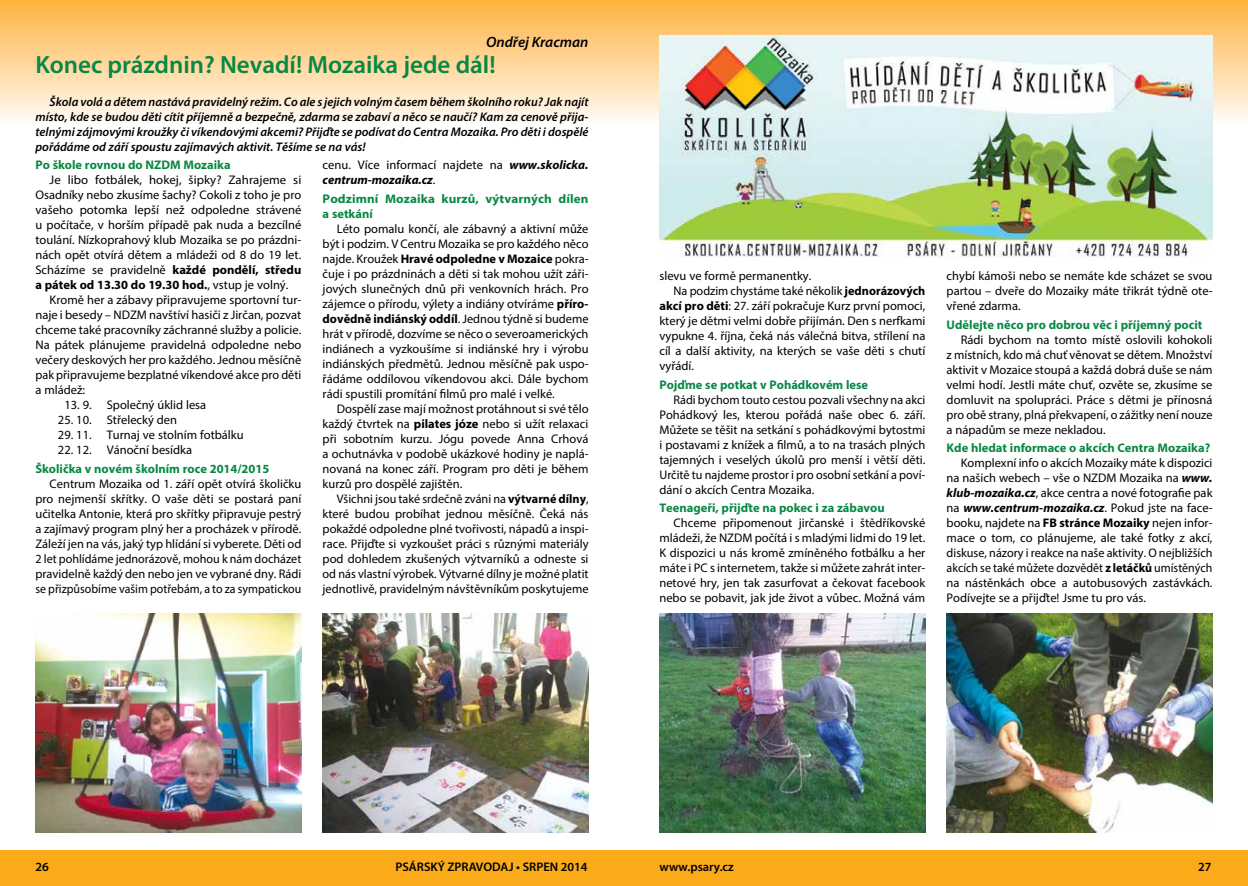
<style>
.page{position:relative;width:1248px;height:886px;background:#fff}
.page>*{position:absolute;margin:0;border:0;box-sizing:border-box;transform-origin:0 0}
.t1{font:600 25px "Myriad Pro";color:#088844}
.t2{font:italic 600 15px "Myriad Pro";color:#000}
.t3{font:12.5px/15px "Myriad Pro";color:#000;text-align:justify}
.t4{font:italic 600 12.5px/15px "Myriad Pro";color:#000;text-align:justify}
.t5{font:700 12.5px "Myriad Pro";color:#088844}
.t6{font:italic 700 12.5px/15px "Myriad Pro";color:#000}
.t7{font:700 12.5px/15px "Myriad Pro";color:#088844;scale:1.05 1}
.t8{font:600 12.5px "Myriad Pro";color:#000}
.s1{font-weight:700}
.s2{font-weight:400;font-style:normal}
.s3{font-weight:700;font-style:italic}
</style>
<div class="page">
<div style="left:0;top:850px;width:624px;height:36px;background:#fbaa19"></div>
<div style="left:624px;top:850px;width:623px;height:36px;background:#fbaa19"></div>
<div style="left:0;top:0;width:624px;height:124px;background:linear-gradient(to bottom,#fdb33e,#fffaf6)"></div>
<div style="left:624px;top:0;width:623px;height:124px;background:linear-gradient(to bottom,#fdb340,#fffbf7)"></div>
<img style="left:659px;top:35px;width:553px;height:222px">
<img style="left:35px;top:613px;width:266px;height:220px">
<img style="left:659px;top:613px;width:266px;height:220px">
<img style="left:322px;top:613px;width:266px;height:220px">
<img style="left:946px;top:613px;width:266px;height:220px">
<p class="t2" style="left:486px;top:32px;width:104px">Ondřej Kracman</p>
<h1 class="t1" style="left:35px;top:49px;width:461px">Konec prázdnin? Nevadí! Mozaika jede dál!</h1>
<p class="t4" style="left:35px;top:94px;width:554px;text-indent:14px">Škola volá a dětem nastává pravidelný režim. Co ale s jejich volným časem během školního roku? Jak najít místo, kde se budou děti cítit příjemně a bezpečně, zdarma se zabaví a něco se naučí? Kam za cenově přija&shy;telnými zájmovými kroužky či víkendovými akcemi? Přijďte se podívat do Centra Mozaika. Pro děti i dospělé pořádáme od září spoustu zajímavých aktivit. Těšíme se na vás!</p>
<p class="t5" style="left:35px;top:157px;width:197px">Po škole rovnou do NZDM Mozaika</p>
<p class="t3" style="left:35px;top:172px;width:267px;text-indent:14px">Je libo fotbálek, hokej, šipky? Zahrajeme si Osadníky nebo zkusíme šachy? Cokoli z toho je pro vašeho potomka lepší než odpoledne strávené u počítače, v horším případě pak nuda a bezcílné toulání. Nízkoprahový klub Mozaika se po prázdni&shy;nách opět otvírá dětem a mládeži od 8 do 19 let.<br>Scházíme se pravidelně <span class="s1">každé pondělí, středu a pátek od 13.30 do 19.30 hod.</span>, vstup je volný.</p>
<p class="t3" style="left:35px;top:292px;width:267px;text-indent:14px">Kromě her a zábavy připravujeme sportovní tur&shy;naje i besedy – NDZM navštíví hasiči z Jirčan, pozvat chceme také pracovníky záchranné služby a policie.<br>Na pátek plánujeme pravidelná odpoledne nebo večery deskových her pro každého. Jednou měsíčně pak připravujeme bezplatné víkendové akce pro děti a mládež:</p>
<p class="t3" style="left:64px;top:397px;width:143px">13. 9. Společný úklid lesa</p>
<p class="t3" style="left:58px;top:412px;width:121px">25. 10. Střelecký den</p>
<p class="t3" style="left:58px;top:427px;width:187px">29. 11. Turnaj ve stolním fotbálku</p>
<p class="t3" style="left:58px;top:442px;width:136px">22. 12. Vánoční besídka</p>
<p class="t5" style="left:35px;top:460px;width:235px">Školička v novém školním roce 2014/2015</p>
<p class="t3" style="left:35px;top:476px;width:267px;text-indent:14px">Centrum Mozaika od 1. září opět otvírá školičku pro nejmenší skřítky. O vaše děti se postará paní učitelka Antonie, která pro skřítky připravuje pestrý a zajímavý program plný her a procházek v přírodě.<br>Záleží jen na vás, jaký typ hlídání si vyberete. Děti od 2 let pohlídáme jednorázově, mohou k nám docházet pravidelně každý den nebo jen ve vybrané dny. Rádi se přizpůsobíme vašim potřebám, a to za sympatickou</p>
<p class="t6" style="left:322px;top:157px;width:267px"><span class="s2">cenu. Více informací najdete na</span> www.skolicka. centrum-mozaika.cz<span class="s2">.</span></p>
<p class="t7" style="left:322px;top:191px;width:255px">Podzimní Mozaika kurzů, výtvarných dílen a setkání</p>
<p class="t3" style="left:322px;top:221px;width:267px;text-indent:14px">Léto pomalu končí, ale zábavný a aktivní může být i podzim. V Centru Mozaika se pro každého něco najde. Kroužek <span class="s1">Hravé odpoledne v Mozaice</span> pokra&shy;čuje i po prázdninách a děti si tak mohou užít záři&shy;jových slunečných dnů při venkovních hrách. Pro zájemce o přírodu, výlety a indiány otvíráme <span class="s1">příro&shy;dovědně indiánský oddíl</span>. Jednou týdně si budeme hrát v přírodě, dozvíme se něco o severoamerických indiánech a vyzkoušíme si indiánské hry i výrobu indiánských předmětů. Jednou měsíčně pak uspo&shy;řádáme oddílovou víkendovou akci. Dále bychom rádi spustili promítání filmů pro malé i velké.</p>
<p class="t3" style="left:322px;top:401px;width:267px;text-indent:14px">Dospělí zase mají možnost protáhnout si své tělo každý čtvrtek na <span class="s1">pilates józe</span> nebo si užít relaxaci při sobotním kurzu. Jógu povede Anna Crhová a ochutnávka v podobě ukázkové hodiny je naplá&shy;novaná na konec září. Program pro děti je během kurzů pro dospělé zajištěn.</p>
<p class="t3" style="left:322px;top:491px;width:267px;text-indent:14px">Všichni jsou také srdečně zváni na <span class="s1">výtvarné dílny</span>, které budou probíhat jednou měsíčně. Čeká nás pokaždé odpoledne plné tvořivosti, nápadů a inspi&shy;race. Přijďte si vyzkoušet práci s různými materiály pod dohledem zkušených výtvarníků a odneste si od nás vlastní výrobek. Výtvarné dílny je možné platit jednotlivě, pravidelným návštěvníkům poskytujeme</p>
<p class="t3" style="left:659px;top:268px;width:153px">slevu ve formě permanentky.</p>
<p class="t3" style="left:673px;top:283px;width:253px">Na podzim chystáme také několik <span class="s1">jednorázových</span></p>
<p class="t3" style="left:659px;top:298px;width:267px"><span class="s1">akcí pro děti</span>: 27. září pokračuje Kurz první pomoci,</p>
<p class="t3" style="left:659px;top:313px;width:267px">který je dětmi velmi dobře přijímán. Den s nerfkami</p>
<p class="t3" style="left:659px;top:328px;width:267px">vypukne 4. října, čeká nás válečná bitva, střílení na</p>
<p class="t3" style="left:659px;top:343px;width:267px">cíl a další aktivity, na kterých se vaše děti s chutí</p>
<p class="t3" style="left:659px;top:358px;width:36px">vyřádí.</p>
<p class="t5" style="left:659px;top:376px;width:210px">Pojďme se potkat v Pohádkovém lese</p>
<p class="t3" style="left:659px;top:392px;width:267px;text-indent:14px">Rádi bychom touto cestou pozvali všechny na akci Pohádkový les, kterou pořádá naše obec 6. září.<br>Můžete se těšit na setkání s pohádkovými bytostmi i postavami z knížek a filmů, a to na trasách plných tajemných i veselých úkolů pro menší i větší děti.<br>Určitě tu najdeme prostor i pro osobní setkání a poví&shy;dání o akcích Centra Mozaika.</p>
<p class="t5" style="left:659px;top:500px;width:227px">Teenageři, přijďte na pokec i za zábavou</p>
<p class="t3" style="left:659px;top:515px;width:267px;text-indent:14px">Chceme připomenout jirčanské i štědříkovské mládeži, že NZDM počítá i s mladými lidmi do 19 let.<br>K dispozici u nás kromě zmíněného fotbálku a her máte i PC s internetem, takže si můžete zahrát inter&shy;netové hry, jen tak zasurfovat a čekovat facebook nebo se pobavit, jak jde život a vůbec. Možná vám</p>
<p class="t3" style="left:946px;top:268px;width:267px">chybí kámoši nebo se nemáte kde scházet se svou partou – dveře do Mozaiky máte třikrát týdně ote&shy;vřené zdarma.</p>
<p class="t5" style="left:946px;top:316px;width:257px">Udělejte něco pro dobrou věc i příjemný pocit</p>
<p class="t3" style="left:946px;top:332px;width:267px;text-indent:14px">Rádi bychom na tomto místě oslovili kohokoli z místních, kdo má chuť věnovat se dětem. Množství aktivit v Mozaice stoupá a každá dobrá duše se nám velmi hodí. Jestli máte chuť, ozvěte se, zkusíme se domluvit na spolupráci. Práce s dětmi je přínosná pro obě strany, plná překvapení, o zážitky není nouze a nápadům se meze nekladou.</p>
<p class="t5" style="left:946px;top:440px;width:265px">Kde hledat informace o akcích Centra Mozaika?</p>
<p class="t3" style="left:946px;top:455px;width:267px;text-indent:14px">Komplexní info o akcích Mozaiky máte k dispozici na našich webech – vše o NZDM Mozaika na <span class="s3">www. klub-mozaika.cz</span>, akce centra a nové fotografie pak na <span class="s3">www.centrum-mozaika.cz</span>. Pokud jste na face&shy;booku, najdete na <span class="s1">FB stránce Mozaiky</span> nejen infor&shy;mace o tom, co plánujeme, ale také fotky z akcí, diskuse, názory i reakce na naše aktivity. O nejbližších akcích se také můžete dozvědět <span class="s1">z letáčků</span> umístěných na nástěnkách obce a autobusových zastávkách.<br>Podívejte se a přijďte! Jsme tu pro vás.</p>
<p class="t8" style="left:35px;top:859px;width:15px">26</p>
<p class="t8" style="left:395px;top:859px;width:194px">PSÁRSKÝ ZPRAVODAJ • SRPEN 2014</p>
<p class="t8" style="left:659px;top:859px;width:76px">www.psary.cz</p>
<p class="t8" style="left:1198px;top:859px;width:15px">27</p>
</div>
